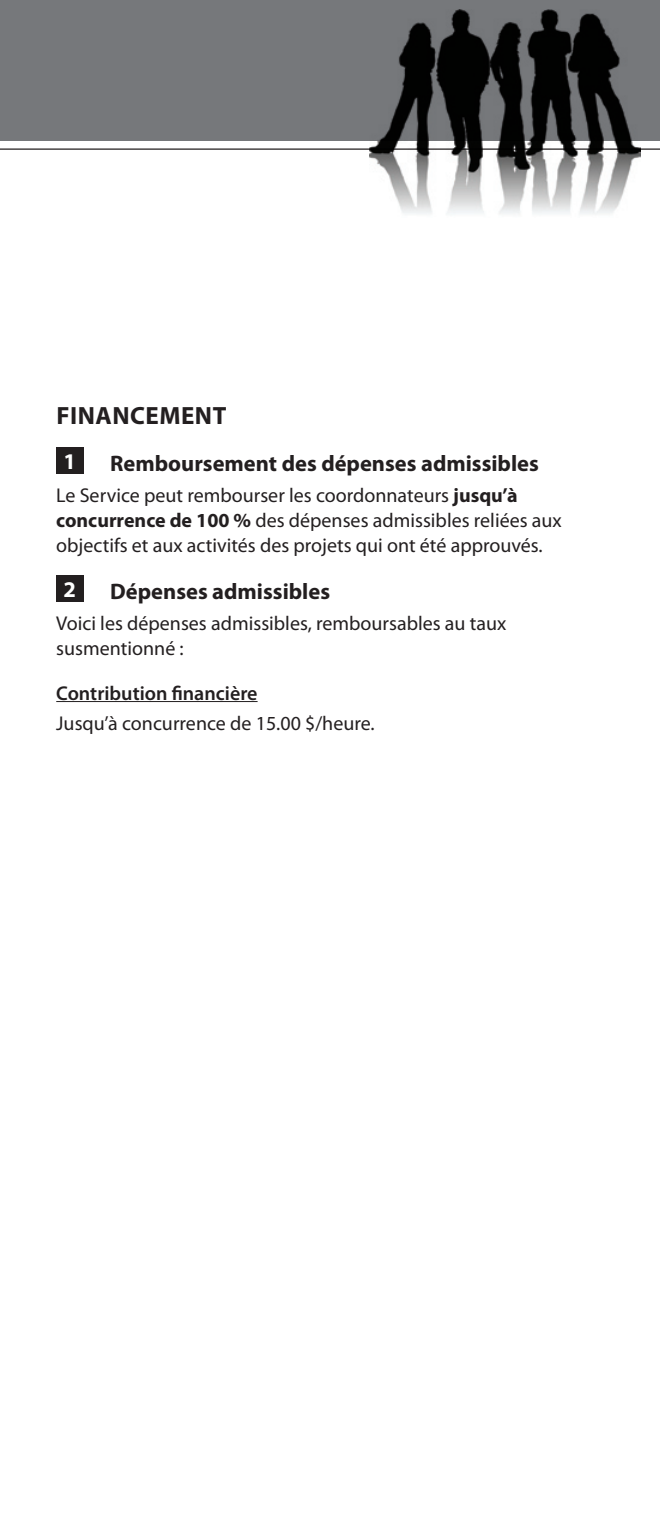
<style>
.page{position:relative;width:660px;height:1530px;background:#fff}
.page>*{position:absolute;margin:0;border:0;box-sizing:border-box;transform-origin:0 0}
._01-Title2{font:700 25px "Myriad Pro";letter-spacing:.02em;color:#231f20}
._01-Title3{font:700 22.5px "Myriad Pro";color:#231f20}
.t1{font:700 22.5px "Myriad Pro";color:#fff}
._03-body{font:20px/25px "Myriad Pro";color:#231f20}
._01-Title5{font:600 20px "Myriad Pro";color:#231f20}
.s1{font-weight:700}
</style>
<div class="page">
<div style="left:0;top:0;width:660px;height:141px;background:#76787b"></div>
<hr style="left:0;top:148px;width:660px;height:2px;background:#231f20">
<img style="left:369px;top:9px;width:272px;height:205px">
<hr style="left:56px;top:701px;width:202px;height:1px;background:#231f20">
<div style="left:56px;top:447px;width:27px;height:27px;background:#231f20"></div>
<div style="left:56px;top:575px;width:27px;height:27px;background:#231f20"></div>
<p class="_01-Title2" style="left:56px;top:401px;width:171px">Financement</p>
<p class="t1" style="left:64px;top:449px;width:14px">1</p>
<p class="_01-Title3" style="left:110px;top:451px;width:430px">Remboursement des dépenses admissibles</p>
<p class="_03-body" style="left:56px;top:482px;width:507px">Le Service peut rembourser les coordonnateurs <span class="s1">jusqu’à concurrence de 100 %</span> des dépenses admissibles reliées aux objectifs et aux activités des projets qui ont été approuvés.</p>
<p class="t1" style="left:64px;top:576px;width:14px">2</p>
<p class="_01-Title3" style="left:110px;top:579px;width:221px">Dépenses admissibles</p>
<p class="_03-body" style="left:56px;top:610px;width:452px">Voici les dépenses admissibles, remboursables au taux susmentionné :</p>
<p class="_01-Title5" style="left:56px;top:682px;width:203px">Contribution financière</p>
<p class="_03-body" style="left:56px;top:710px;width:320px">Jusqu’à concurrence de 15.00 $/heure.</p>
</div>
